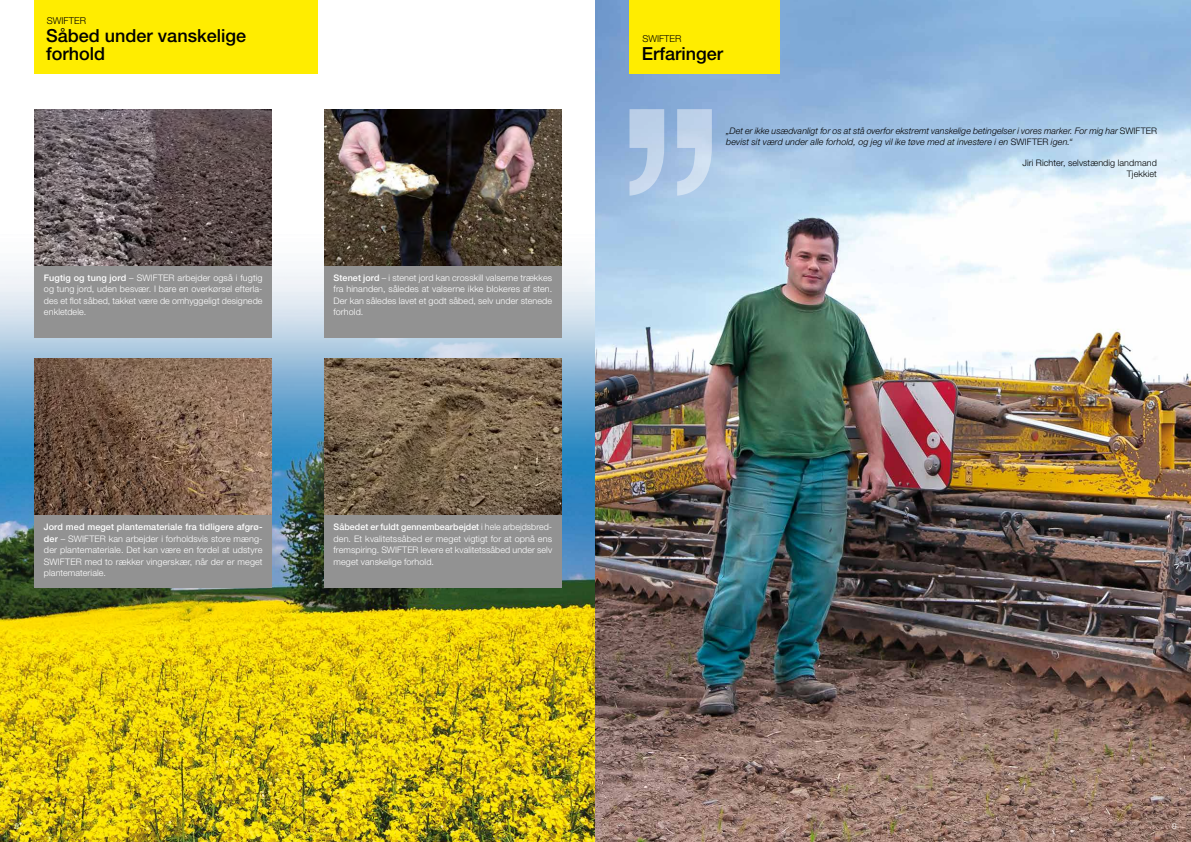
<style>
.page{position:relative;width:1191px;height:842px;background:#fff}
.page>*{position:absolute;margin:0;border:0;box-sizing:border-box;transform-origin:0 0}
.t1{font:500 18px/18px "Helvetica Neue LT Pro";color:#000}
.t2{font:300 9.5px "Helvetica Neue LT Pro";color:#000}
.ZAKLADNI_TEXT{font:300 9px/11.5px "Helvetica Neue LT Pro";letter-spacing:.01em;color:#fff;text-align:justify}
.t3{font:italic 300 9px/10.8px "Helvetica Neue LT Pro";letter-spacing:.005em;color:#000}
.t4{font:300 9px "Helvetica Neue LT Pro";letter-spacing:.01em;color:#000}
.t5{font:300 8px "Helvetica Neue LT Pro";color:#fff}
.s1{font-weight:500}
.s2{font-style:normal}
</style>
<div class="page">
<img style="left:0;top:234px;width:595px;height:608px">
<img style="left:595px;top:0;width:596px;height:842px">
<div style="left:34px;top:0;width:283px;height:74px;background:#ffed00"></div>
<div style="left:629px;top:0;width:151px;height:74px;background:#ffed00"></div>
<img style="left:34px;top:109px;width:237px;height:157px">
<div style="left:34px;top:266px;width:237px;height:71px;background:#929292"></div>
<img style="left:34px;top:359px;width:237px;height:156px">
<div style="left:34px;top:515px;width:237px;height:72px;background:#929292"></div>
<img style="left:324px;top:109px;width:237px;height:157px">
<div style="left:324px;top:266px;width:237px;height:71px;background:#929292"></div>
<img style="left:324px;top:359px;width:237px;height:156px">
<div style="left:324px;top:515px;width:237px;height:72px;background:#929292"></div>
<svg style="left:629px;top:109px;width:83px;height:87px;background:#b4cbe6"></svg>
<p class="t2" style="left:47px;top:14px;width:41px">SWIFTER</p>
<p class="t1" style="left:46px;top:27px;width:201px">Såbed under vanskelige forhold</p>
<p class="ZAKLADNI_TEXT" style="left:44px;top:272px;width:220px"><span class="s1">Fugtig og tung jord</span> – SWIFTER arbejder også i fugtig og tung jord, uden besvær. I bare en overkørsel efterla&shy;des et flot såbed, takket være de omhyggeligt designede enkletdele.</p>
<p class="ZAKLADNI_TEXT" style="left:333px;top:272px;width:220px"><span class="s1">Stenet jord</span> – i stenet jord kan crosskill valserne trækkes fra hinanden, således at valserne ikke blokeres af sten.<br>Der kan således lavet et godt såbed, selv under stenede forhold.</p>
<p class="ZAKLADNI_TEXT" style="left:44px;top:521px;width:220px"><span class="s1">Jord med meget plantemateriale fra tidligere afgrø&shy;der</span> – SWIFTER kan arbejder i forholdsvis store mæng&shy;der plantemateriale. Det kan være en fordel at udstyre SWIFTER med to rækker vingerskær, når der er meget plantemateriale.</p>
<p class="ZAKLADNI_TEXT" style="left:333px;top:521px;width:220px"><span class="s1">Såbedet er fuldt gennembearbejdet</span> i hele arbejdsbred&shy;den. Et kvalitetssåbed er meget vigtigt for at opnå ens fremspiring. SWIFTER levere et kvalitetssåbed under selv meget vanskelige forhold.</p>
<p class="t2" style="left:642px;top:32px;width:41px">SWIFTER</p>
<p class="t1" style="left:642px;top:45px;width:83px">Erfaringer</p>
<p class="t3" style="left:726px;top:125px;width:432px">„Det er ikke usædvanligt for os at stå overfor ekstremt vanskelige betingelser i vores marker. For mig har <span class="s2">SWIFTER </span>bevist sit værd under alle forhold, og jeg vil ike tøve med at investere i en <span class="s2">SWIFTER</span> igen.“</p>
<p class="t4" style="left:1022px;top:158px;width:136px">Jiri Richter, selvstændig landmand</p>
<p class="t4" style="left:1126px;top:169px;width:32px">Tjekkiet</p>
<p class="t5" style="left:14px;top:821px;width:6px">8</p>
<p class="t5" style="left:1172px;top:821px;width:6px">9</p>
</div>
